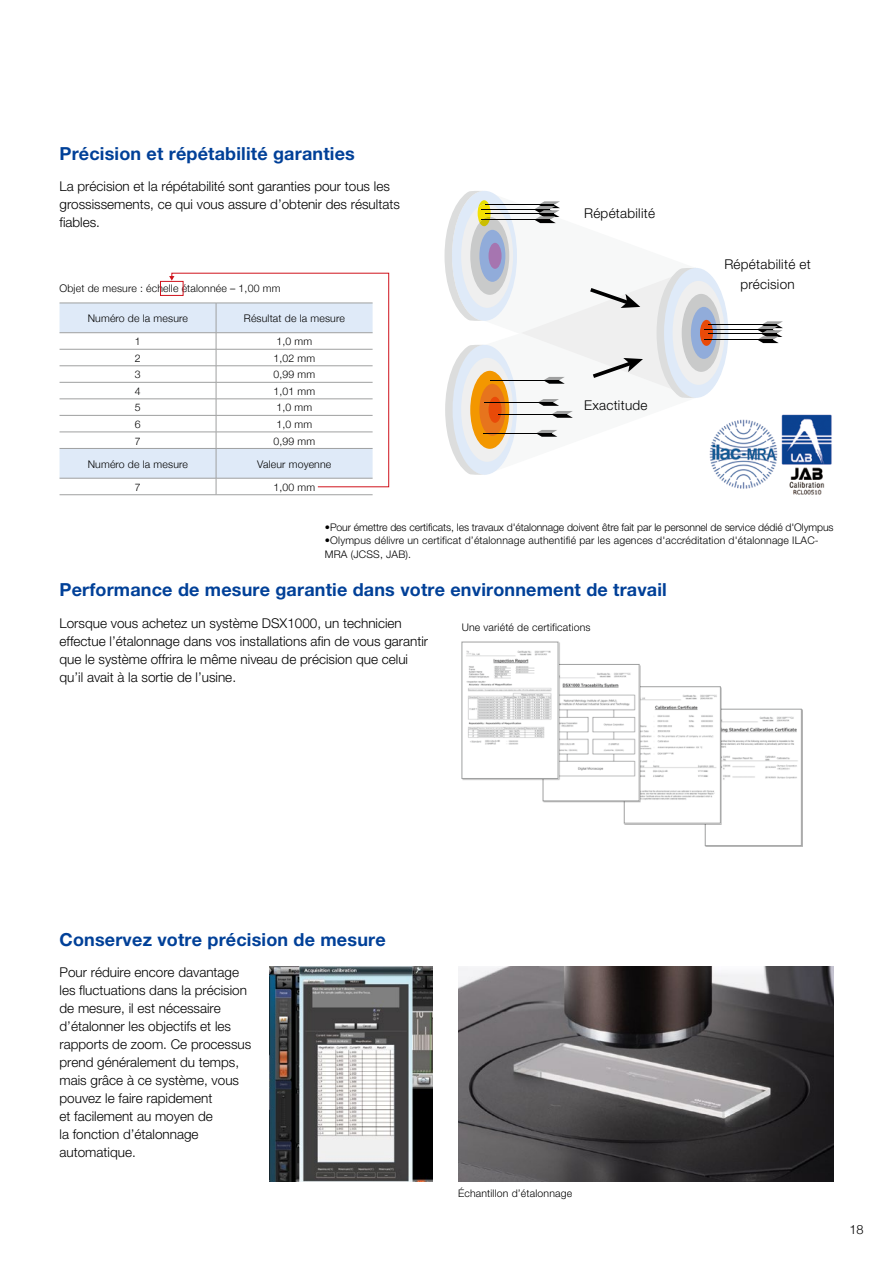
<style>
.page{position:relative;width:893px;height:1263px;background:#fff}
.page>*{position:absolute;margin:0;border:0;box-sizing:border-box;transform-origin:0 0}
.Title_12-18{font:700 18px "Helvetica Neue LT Std";letter-spacing:.01em;color:#004098}
.Text_9-12{font:300 13.5px/18px "Helvetica Neue LT Std";color:#000}
.Text_9-12-2{font:300 13.5px/19.5px "Helvetica Neue LT Std";letter-spacing:.02em;color:#000;text-align:center}
.t1{font:300 12.75px "Helvetica Neue";color:#000}
.t2{font:300 10.5px/13.5px "Helvetica Neue LT Std";letter-spacing:.015em;color:#000}
.t3{font:300 10.5px "Helvetica Neue";letter-spacing:.015em;color:#000}
.t4{font:300 10.5px "Helvetica Neue LT Std";letter-spacing:-.01em;color:#000}
</style>
<div class="page">
<svg style="left:171px;top:272px;width:218px;height:215px"></svg>
<svg style="left:60px;top:304px;width:313px;height:174px"></svg>
<hr style="left:60px;top:303px;width:156px;height:1px;background:#9fa0a0">
<hr style="left:216px;top:303px;width:157px;height:1px;background:#9fa0a0">
<hr style="left:60px;top:332px;width:156px;height:1px;background:#9fa0a0">
<hr style="left:216px;top:332px;width:157px;height:1px;background:#9fa0a0">
<hr style="left:60px;top:349px;width:156px;height:1px;background:#9fa0a0">
<hr style="left:216px;top:349px;width:157px;height:1px;background:#9fa0a0">
<hr style="left:60px;top:365px;width:156px;height:1px;background:#9fa0a0">
<hr style="left:216px;top:365px;width:157px;height:1px;background:#9fa0a0">
<hr style="left:60px;top:382px;width:156px;height:1px;background:#9fa0a0">
<hr style="left:216px;top:382px;width:157px;height:1px;background:#9fa0a0">
<hr style="left:60px;top:399px;width:156px;height:1px;background:#9fa0a0">
<hr style="left:216px;top:399px;width:157px;height:1px;background:#9fa0a0">
<hr style="left:60px;top:415px;width:156px;height:1px;background:#9fa0a0">
<hr style="left:216px;top:415px;width:157px;height:1px;background:#9fa0a0">
<hr style="left:60px;top:432px;width:156px;height:1px;background:#9fa0a0">
<hr style="left:216px;top:432px;width:157px;height:1px;background:#9fa0a0">
<hr style="left:60px;top:448px;width:156px;height:1px;background:#9fa0a0">
<hr style="left:216px;top:448px;width:157px;height:1px;background:#9fa0a0">
<hr style="left:60px;top:478px;width:156px;height:1px;background:#9fa0a0">
<hr style="left:216px;top:478px;width:157px;height:1px;background:#9fa0a0">
<svg style="left:216px;top:303px;width:1px;height:191px"></svg>
<hr style="left:60px;top:494px;width:156px;height:1px;background:#9fa0a0">
<hr style="left:216px;top:494px;width:157px;height:1px;background:#9fa0a0">
<div style="left:160px;top:281px;width:23px;height:15px;border:1px solid #d0131c"></div>
<svg style="left:169px;top:276px;width:5px;height:5px"></svg>
<div style="left:663px;top:268px;width:65px;height:130px;background:#dfeaf8;border-radius:50%"></div>
<div style="left:673px;top:281px;width:52px;height:104px;background:#efefef;border-radius:50%"></div>
<div style="left:682px;top:294px;width:39px;height:78px;background:#c9caca;border-radius:50%"></div>
<div style="left:691px;top:307px;width:26px;height:52px;background:#91acda;border-radius:50%"></div>
<div style="left:700px;top:320px;width:13px;height:26px;background:#e94a08;border-radius:50%"></div>
<hr style="left:708px;top:324px;width:69px;height:1px;background:#000">
<hr style="left:704px;top:329px;width:68px;height:1px;background:#000">
<hr style="left:708px;top:333px;width:69px;height:1px;background:#000">
<svg style="left:758px;top:321px;width:25px;height:22px"></svg>
<hr style="left:704px;top:339px;width:69px;height:1px;background:#000">
<svg style="left:444px;top:191px;width:252px;height:284px"></svg>
<div style="left:706px;top:709px;width:97px;height:138px;background:#ababab"></div>
<img style="left:707px;top:711px;width:92px;height:133px">
<div style="left:705px;top:709px;width:96px;height:137px;border:1px solid #9fa0a0"></div>
<div style="left:624px;top:687px;width:98px;height:138px;background:#bebebe"></div>
<img style="left:626px;top:688px;width:93px;height:133px">
<div style="left:624px;top:686px;width:97px;height:137px;border:1px solid #9fa0a0"></div>
<div style="left:543px;top:665px;width:98px;height:137px;background:#bfbfbf"></div>
<img style="left:545px;top:666px;width:92px;height:133px">
<div style="left:543px;top:664px;width:96px;height:137px;border:1px solid #9fa0a0"></div>
<div style="left:462px;top:642px;width:98px;height:138px;background:#c8c9c9"></div>
<img style="left:464px;top:644px;width:92px;height:133px">
<div style="left:462px;top:642px;width:96px;height:137px;border:1px solid #9fa0a0"></div>
<img style="left:709px;top:414px;width:123px;height:81px">
<img style="left:458px;top:967px;width:375px;height:214px">
<img style="left:270px;top:967px;width:163px;height:214px">
<p class="Title_12-18" style="left:60px;top:142px;width:297px">Précision et répétabilité garanties</p>
<p class="Text_9-12" style="left:60px;top:177px;width:342px">La précision et la répétabilité sont garanties pour tous les grossissements, ce qui vous assure d’obtenir des résultats fiables.</p>
<p class="t3" style="left:60px;top:280px;width:222px">Objet de mesure : échelle étalonnée – 1,00 mm</p>
<p class="t3" style="left:88px;top:310px;width:102px">Numéro de la mesure</p>
<p class="t3" style="left:244px;top:310px;width:102px">Résultat de la mesure</p>
<p class="t3" style="left:135px;top:333px;width:7px">1</p>
<p class="t3" style="left:276px;top:333px;width:37px">1,0 mm</p>
<p class="t3" style="left:135px;top:350px;width:7px">2</p>
<p class="t3" style="left:273px;top:350px;width:43px">1,02 mm</p>
<p class="t3" style="left:135px;top:366px;width:7px">3</p>
<p class="t3" style="left:273px;top:366px;width:43px">0,99 mm</p>
<p class="t3" style="left:135px;top:383px;width:7px">4</p>
<p class="t3" style="left:273px;top:383px;width:43px">1,01 mm</p>
<p class="t3" style="left:135px;top:399px;width:7px">5</p>
<p class="t3" style="left:276px;top:399px;width:37px">1,0 mm</p>
<p class="t3" style="left:135px;top:416px;width:7px">6</p>
<p class="t3" style="left:276px;top:416px;width:37px">1,0 mm</p>
<p class="t3" style="left:135px;top:432px;width:7px">7</p>
<p class="t3" style="left:273px;top:432px;width:43px">0,99 mm</p>
<p class="t3" style="left:88px;top:455px;width:102px">Numéro de la mesure</p>
<p class="t3" style="left:257px;top:455px;width:76px">Valeur moyenne</p>
<p class="t3" style="left:135px;top:479px;width:7px">7</p>
<p class="t3" style="left:273px;top:479px;width:43px">1,00 mm</p>
<p class="Text_9-12-2" style="left:584px;top:203px;width:72px">Répétabilité</p>
<p class="Text_9-12-2" style="left:584px;top:395px;width:65px">Exactitude</p>
<p class="Text_9-12-2" style="left:724px;top:255px;width:88px">Répétabilité et précision</p>
<p class="t4" style="left:325px;top:521px;width:510px">•Pour émettre des certificats, les travaux d'étalonnage doivent être fait par le personnel de service dédié d'Olympus</p>
<p class="t2" style="left:325px;top:533px;width:495px">•Olympus délivre un certificat d’étalonnage authentifié par les agences d'accréditation d'étalonnage ILAC-<br>MRA (JCSS, JAB).</p>
<p class="Title_12-18" style="left:60px;top:579px;width:609px">Performance de mesure garantie dans votre environnement de travail</p>
<p class="Text_9-12" style="left:60px;top:614px;width:370px">Lorsque vous achetez un système DSX1000, un technicien effectue l’étalonnage dans vos installations afin de vous garantir que le système offrira le même niveau de précision que celui qu’il avait à la sortie de l’usine.</p>
<p class="t2" style="left:462px;top:620px;width:130px">Une variété de certifications</p>
<p class="Title_12-18" style="left:60px;top:928px;width:328px">Conservez votre précision de mesure</p>
<p class="Text_9-12" style="left:60px;top:963px;width:193px">Pour réduire encore davantage les fluctuations dans la précision de mesure, il est nécessaire d’étalonner les objectifs et les rapports de zoom. Ce processus prend généralement du temps, mais grâce à ce système, vous pouvez le faire rapidement<br>et facilement au moyen de<br>la fonction d’étalonnage automatique.</p>
<p class="t2" style="left:458px;top:1186px;width:116px">Échantillon d’étalonnage</p>
<p class="t1" style="left:849px;top:1219px;width:16px">18</p>
</div>
